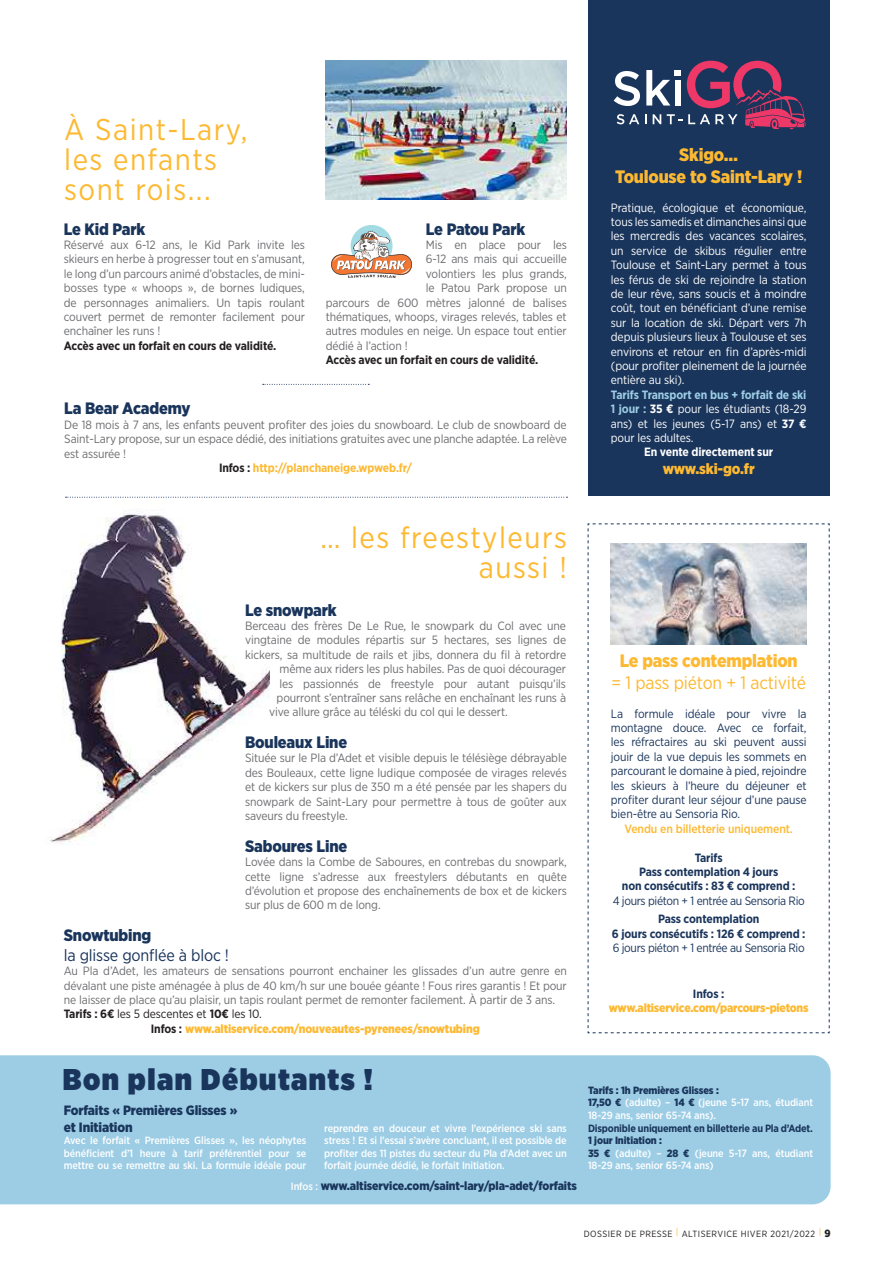
<style>
.page{position:relative;width:893px;height:1263px;background:#fff}
.page>*{position:absolute;margin:0;border:0;box-sizing:border-box;transform-origin:0 0}
.t1{font:30px/30px "Gotham Narrow";letter-spacing:.05em;color:#fdb931}
.t2{font:900 30px "Gotham Narrow";letter-spacing:.05em;color:#1a355b}
.t3{font:900 18px/21.6px "Gotham Narrow";letter-spacing:-.01em;color:#fdb931;text-align:center}
.t4{font:18px "Gotham Narrow";letter-spacing:-.01em;color:#fdb931}
.t5{font:900 16.5px "Gotham Narrow";letter-spacing:-.01em;color:#1a355b}
.t6{font:16.5px "Gotham Narrow";letter-spacing:-.01em;color:#1a355b}
.t7{font:900 15px "Gotham Narrow";letter-spacing:-.01em;color:#fdb931}
.t8{font:900 13.5px/16.2px "Gotham Narrow";letter-spacing:-.01em;color:#1a355b}
.t9{font:12px/14.4px "Gotham Narrow";letter-spacing:-.01em;color:#6c6d70;text-align:justify}
.t10{font:12px/14.4px "Gotham Narrow";letter-spacing:-.01em;color:#fff;text-align:justify}
.t11{font:12px/14.4px "Gotham Narrow";letter-spacing:-.03em;color:#1a355b;text-align:justify}
.t12{font:700 12px/14.4px "Gotham Narrow";letter-spacing:-.01em;color:#1a355b;text-align:center}
.t13{font:900 12px "Gotham Narrow";letter-spacing:-.02em;color:#fdb931}
.t14{font:700 12px "Gotham Narrow";letter-spacing:-.01em;color:#231f20}
.t15{font:900 12px "Gotham Narrow";letter-spacing:-.01em;color:#1a355b}
.t16{font:700 12px "Gotham Narrow";letter-spacing:-.01em;color:#fdb931}
.t17{font:12px "Gotham Narrow";letter-spacing:-.01em;color:#231f20}
.t18{font:500 12px "Gotham Narrow";letter-spacing:-.01em;color:#fdb931}
.t19{font:700 12px "Gotham Narrow";letter-spacing:-.01em;color:#fff}
.t20{font:500 10.5px/12.6px "Gotham Narrow";letter-spacing:-.01em;color:#fff;text-align:justify}
.t21{font:700 10.5px "Gotham Narrow";letter-spacing:-.02em;color:#1a355b}
.t22{font:9px "Gotham Narrow";letter-spacing:.05em;color:#231f20}
.s1{color:#231f20}
.s2{font-weight:700;color:#9ccde5}
.s3{font-weight:700}
.s4{font-weight:700;color:#231f20}
.s5{font-weight:500;font-size:10.5px;color:#fff}
.s6{font-weight:900;color:#1a355b}
.s7{font-weight:900;font-size:10.5px}
</style>
<div class="page">
<svg style="left:587px;top:523px;width:243px;height:510px"></svg>
<div style="left:588px;top:0;width:241px;height:496px;background:#1a355b"></div>
<img style="left:50px;top:512px;width:219px;height:332px">
<img style="left:326px;top:61px;width:241px;height:139px">
<div style="left:351px;top:225px;width:41px;height:42px;background:#a2dbe4;border-radius:50%"></div>
<svg style="left:331px;top:231px;width:81px;height:47px"></svg>
<img style="left:368px;top:230px;width:17px;height:18px">
<img style="left:355px;top:242px;width:20px;height:20px">
<div style="left:0;top:1055px;width:831px;height:149px;background:#9ccde5"></div>
<svg style="left:263px;top:384px;width:106px;height:1px"></svg>
<svg style="left:66px;top:497px;width:501px;height:1px"></svg>
<img style="left:611px;top:544px;width:195px;height:100px">
<svg style="left:614px;top:61px;width:191px;height:68px"></svg>
<h1 class="t1" style="left:64px;top:114px;width:185px">À Saint-Lary, les enfants sont rois...</h1>
<h3 class="t5" style="left:64px;top:218px;width:83px">Le Kid Park</h3>
<p class="t9" style="left:64px;top:237px;width:243px">Réservé aux 6-12 ans, le Kid Park invite les skieurs en herbe à progresser tout en s’amusant, le long d’un parcours animé d’obstacles, de mini&shy;bosses type « whoops », de bornes ludiques, de personnages animaliers. Un tapis roulant couvert permet de remonter facilement pour enchaîner les runs !</p>
<p class="t14" style="left:64px;top:338px;width:214px">Accès avec un forfait en cours de validité.</p>
<h3 class="t5" style="left:426px;top:218px;width:101px">Le Patou Park</h3>
<p class="t9" style="left:426px;top:237px;width:142px">Mis en place pour les</p>
<p class="t9" style="left:426px;top:252px;width:142px">6-12 ans mais qui accueille</p>
<p class="t9" style="left:426px;top:266px;width:142px">volontiers les plus grands,</p>
<p class="t9" style="left:426px;top:281px;width:142px">le Patou Park propose un</p>
<p class="t9" style="left:326px;top:295px;width:243px">parcours de 600 mètres jalonné de balises</p>
<p class="t9" style="left:326px;top:309px;width:243px">thématiques, whoops, virages relevés, tables et</p>
<p class="t9" style="left:326px;top:324px;width:243px">autres modules en neige. Un espace tout entier</p>
<p class="t9" style="left:326px;top:338px;width:84px">dédié à l’action !</p>
<p class="t14" style="left:326px;top:352px;width:214px">Accès avec un forfait en cours de validité.</p>
<h3 class="t5" style="left:64px;top:398px;width:128px">La Bear Academy</h3>
<p class="t9" style="left:64px;top:417px;width:504px">De 18 mois à 7 ans, les enfants peuvent profiter des joies du snowboard. Le club de snowboard de</p>
<p class="t9" style="left:64px;top:432px;width:504px">Saint-Lary propose, sur un espace dédié, des initiations gratuites avec une planche adaptée. La relève</p>
<p class="t9" style="left:64px;top:446px;width:64px">est assurée !</p>
<p class="t16" style="left:219px;top:460px;width:195px"><span class="s1">Infos :</span> http://planchaneige.wpweb.fr/</p>
<h2 class="t3" style="left:615px;top:144px;width:189px">Skigo…<br>Toulouse to Saint-Lary !</h2>
<p class="t10" style="left:611px;top:200px;width:197px">Pratique, écologique et économique, tous les samedis et dimanches ainsi que les mercredis des vacances scolaires, un service de skibus régulier entre Toulouse et Saint-Lary permet à tous les férus de ski de rejoindre la station de leur rêve, sans soucis et à moindre coût, tout en bénéficiant d’une remise sur la location de ski. Départ vers 7h depuis plusieurs lieux à Toulouse et ses environs et retour en fin d’après-midi (pour profiter pleinement de la journée entière au ski).</p>
<p class="t10" style="left:611px;top:387px;width:197px"><span class="s2">Tarifs Transport en bus + forfait de ski 1 jour :</span> <span class="s3">35 €</span> pour les étudiants (18-29 ans) et les jeunes (5-17 ans) et <span class="s3">37 € </span>pour les adultes.</p>
<p class="t19" style="left:644px;top:445px;width:131px">En vente directement sur</p>
<p class="t7" style="left:663px;top:459px;width:94px">www.ski-go.fr</p>
<h1 class="t1" style="left:320px;top:521px;width:248px;text-align:right">… les freestyleurs aussi !</h1>
<h3 class="t5" style="left:245px;top:599px;width:93px">Le snowpark</h3>
<p class="t9" style="left:245px;top:618px;width:322px">Berceau des frères De Le Rue, le snowpark du Col avec une</p>
<p class="t9" style="left:245px;top:633px;width:322px">vingtaine de modules répartis sur 5 hectares, ses lignes de</p>
<p class="t9" style="left:245px;top:647px;width:322px">kickers, sa multitude de rails et jibs, donnera du fil à retordre</p>
<p class="t9" style="left:280px;top:661px;width:288px">même aux riders les plus habiles. Pas de quoi décourager</p>
<p class="t9" style="left:280px;top:676px;width:288px">les passionnés de freestyle pour autant puisqu’ils</p>
<p class="t9" style="left:277px;top:690px;width:291px">pourront s’entraîner sans relâche en enchaînant les runs à</p>
<p class="t9" style="left:269px;top:705px;width:240px">vive allure grâce au téléski du col qui le dessert.</p>
<h3 class="t5" style="left:245px;top:731px;width:104px">Bouleaux Line</h3>
<p class="t9" style="left:245px;top:751px;width:323px">Située sur le Pla d’Adet et visible depuis le télésiège débrayable des Bouleaux, cette ligne ludique composée de virages relevés et de kickers sur plus de 350 m a été pensée par les shapers du snowpark de Saint-Lary pour permettre à tous de goûter aux saveurs du freestyle.</p>
<h3 class="t5" style="left:245px;top:835px;width:104px">Saboures Line</h3>
<p class="t9" style="left:245px;top:854px;width:323px">Lovée dans la Combe de Saboures, en contrebas du snowpark, cette ligne s’adresse aux freestylers débutants en quête d’évolution et propose des enchaînements de box et de kickers sur plus de 600 m de long.</p>
<h3 class="t5" style="left:64px;top:924px;width:89px">Snowtubing</h3>
<h3 class="t6" style="left:64px;top:945px;width:167px">la glisse gonflée à bloc !</h3>
<p class="t9" style="left:64px;top:963px;width:505px">Au Pla d’Adet, les amateurs de sensations pourront enchainer les glissades d’un autre genre en</p>
<p class="t9" style="left:64px;top:978px;width:505px">dévalant une piste aménagée à plus de 40 km/h sur une bouée géante ! Fous rires garantis ! Et pour</p>
<p class="t9" style="left:64px;top:992px;width:493px">ne laisser de place qu’au plaisir, un tapis roulant permet de remonter facilement. À partir de 3 ans.</p>
<p class="t17" style="left:64px;top:1007px;width:200px"><span class="s3">Tarifs : 6€</span> les 5 descentes et <span class="s3">10€</span> les 10.</p>
<p class="t13" style="left:151px;top:1021px;width:330px"><span class="s4">Infos :</span> www.altiservice.com/nouveautes-pyrenees/snowtubing</p>
<h2 class="t3" style="left:620px;top:650px;width:179px">Le pass contemplation</h2>
<h2 class="t4" style="left:611px;top:671px;width:196px">= 1 pass piéton + 1 activité</h2>
<p class="t11" style="left:611px;top:706px;width:197px">La formule idéale pour vivre la montagne douce. Avec ce forfait, les réfractaires au ski peuvent aussi jouir de la vue depuis les sommets en parcourant le domaine à pied, rejoindre les skieurs à l’heure du déjeuner et profiter durant leur séjour d’une pause bien-être au Sensoria Rio.</p>
<p class="t18" style="left:625px;top:821px;width:170px">Vendu en billetterie uniquement.</p>
<p class="t12" style="left:622px;top:850px;width:175px">Tarifs<br>Pass contemplation 4 jours<br>non consécutifs : 83 € comprend :</p>
<p class="t11" style="left:613px;top:893px;width:194px">4 jours piéton + 1 entrée au Sensoria Rio</p>
<p class="t12" style="left:612px;top:912px;width:195px">Pass contemplation<br>6 jours consécutifs : 126 € comprend :</p>
<p class="t11" style="left:613px;top:940px;width:193px">6 jours piéton + 1 entrée au Sensoria Rio</p>
<p class="t12" style="left:693px;top:986px;width:33px">Infos :</p>
<p class="t13" style="left:609px;top:1000px;width:201px">www.altiservice.com/parcours-pietons</p>
<h1 class="t2" style="left:63px;top:1059px;width:311px">Bon plan Débutants !</h1>
<p class="t8" style="left:64px;top:1102px;width:175px">Forfaits « Premières Glisses » et Initiation</p>
<p class="t20" style="left:64px;top:1134px;width:244px">Avec le forfait « Premières Glisses », les néophytes bénéficient d’1 heure à tarif préférentiel pour se mettre ou se remettre au ski. La formule idéale pour</p>
<p class="t20" style="left:324px;top:1121px;width:244px">reprendre en douceur et vivre l’expérience ski sans stress ! Et si l’essai s’avère concluant, il est possible de profiter des 11 pistes du secteur du Pla d’Adet avec un forfait journée dédié, le forfait Initiation.</p>
<p class="t15" style="left:291px;top:1178px;width:287px"><span class="s5">Infos :</span> www.altiservice.com/saint-lary/pla-adet/forfaits</p>
<p class="t20" style="left:588px;top:1084px;width:227px;text-align:left"><span class="s6">Tarifs : 1h Premières Glisses :<br>17,50 €</span> (adulte) – <span class="s6">14 €</span> (jeune 5-17 ans, étudiant<br>18-29 ans, senior 65-74 ans).</p>
<p class="t21" style="left:588px;top:1121px;width:226px">Disponible uniquement en billetterie au Pla d’Adet.</p>
<p class="t20" style="left:588px;top:1134px;width:227px;text-align:left"><span class="s6">1 jour Initiation :<br>35 €</span> (adulte) – <span class="s6">28 €</span> (jeune 5-17 ans, étudiant<br>18-29 ans, senior 65-74 ans)</p>
<p class="t22" style="left:584px;top:1228px;width:248px">DOSSIER DE PRESSE <sup>|</sup> ALTISERVICE HIVER 2021/2022 <sup>|</sup> <span class="s7">9</span></p>
</div>
